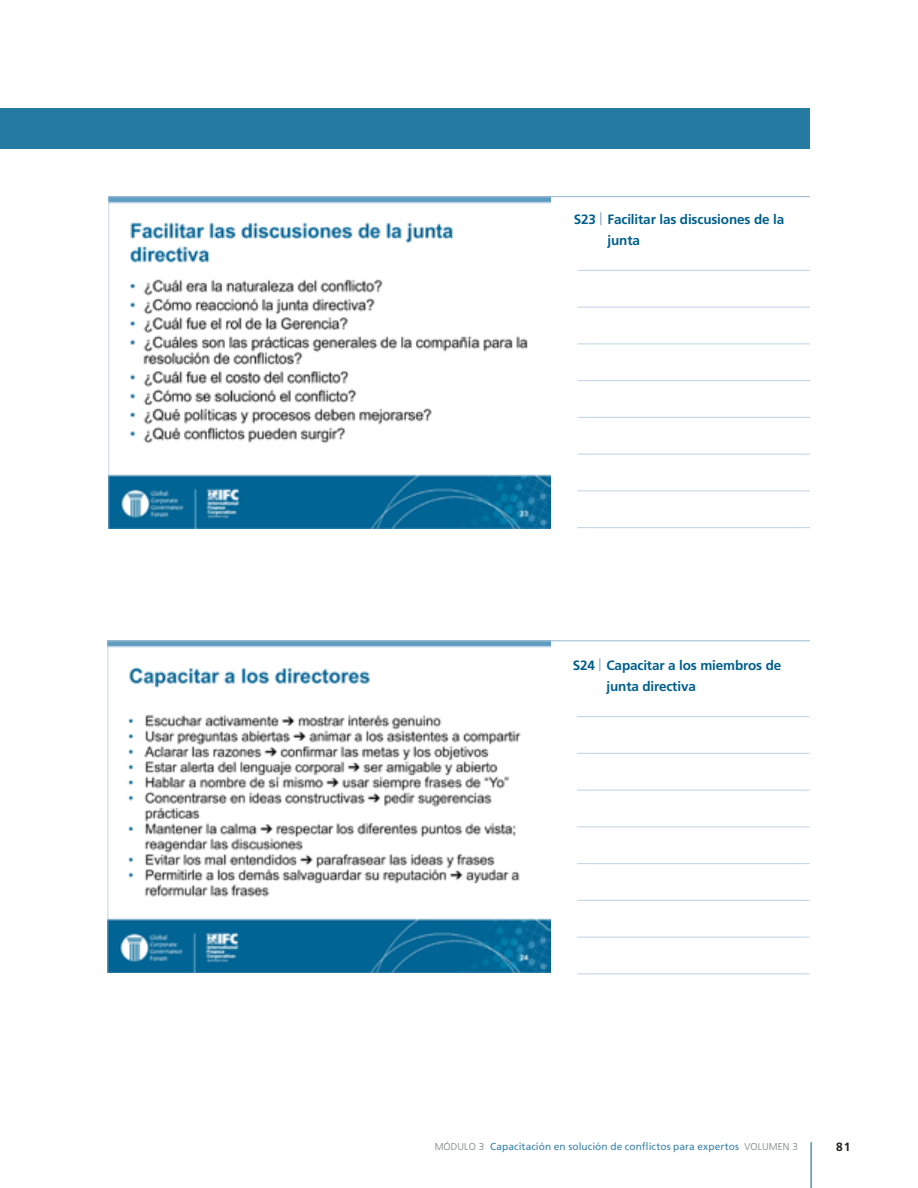
<style>
.page{position:relative;width:918px;height:1188px;background:#fff}
.page>*{position:absolute;margin:0;border:0;box-sizing:border-box;transform-origin:0 0}
.t1{font:700 13.5px/21px "Frutiger";letter-spacing:-.01em;color:#005f8b}
.t2{font:700 12px "Frutiger";color:#20231e}
.t3{font:10.2px "Frutiger";letter-spacing:.01em;color:#3781a8}
.s1{font-weight:300;font-size:16.8px;color:#6e9dbd}
.s2{font-weight:300;font-size:9.9px;color:#777e7e}
</style>
<div class="page">
<hr style="left:811px;top:1142px;width:1px;height:46px;background:#005f8b">
<div style="left:0;top:108px;width:810px;height:40px;background:#257aa2"></div>
<img style="left:108px;top:197px;width:443px;height:331px">
<img style="left:108px;top:641px;width:443px;height:332px">
<hr style="left:108px;top:640px;width:702px;height:1px;background:#95b6cf">
<hr style="left:578px;top:270px;width:232px;height:1px;background:#bed1e2">
<hr style="left:578px;top:307px;width:232px;height:1px;background:#bed1e2">
<hr style="left:578px;top:344px;width:232px;height:1px;background:#bed1e2">
<hr style="left:578px;top:380px;width:232px;height:1px;background:#bed1e2">
<hr style="left:578px;top:417px;width:232px;height:1px;background:#bed1e2">
<hr style="left:578px;top:454px;width:232px;height:1px;background:#bed1e2">
<hr style="left:578px;top:490px;width:232px;height:1px;background:#bed1e2">
<hr style="left:578px;top:527px;width:232px;height:1px;background:#bed1e2">
<hr style="left:577px;top:716px;width:233px;height:1px;background:#bed1e2">
<hr style="left:577px;top:753px;width:233px;height:1px;background:#bed1e2">
<hr style="left:577px;top:790px;width:233px;height:1px;background:#bed1e2">
<hr style="left:577px;top:826px;width:233px;height:1px;background:#bed1e2">
<hr style="left:577px;top:863px;width:233px;height:1px;background:#bed1e2">
<hr style="left:577px;top:900px;width:233px;height:1px;background:#bed1e2">
<hr style="left:577px;top:937px;width:233px;height:1px;background:#bed1e2">
<hr style="left:577px;top:974px;width:233px;height:1px;background:#bed1e2">
<hr style="left:108px;top:196px;width:702px;height:1px;background:#95b6cf">
<p class="t1" style="left:607px;top:208px;width:178px;text-indent:-34px">S23 <span class="s1">|</span> Facilitar las discusiones de la junta</p>
<p class="t1" style="left:607px;top:654px;width:176px;text-indent:-34px">S24 <span class="s1">|</span> Capacitar a los miembros de junta directiva</p>
<p class="t3" style="left:435px;top:1141px;width:365px"><span class="s2">MÓDULO 3</span> Capacitación en solución de conflictos para expertos <span class="s2">VOLUMEN 3</span></p>
<p class="t2" style="left:836px;top:1140px;width:16px">81</p>
</div>
